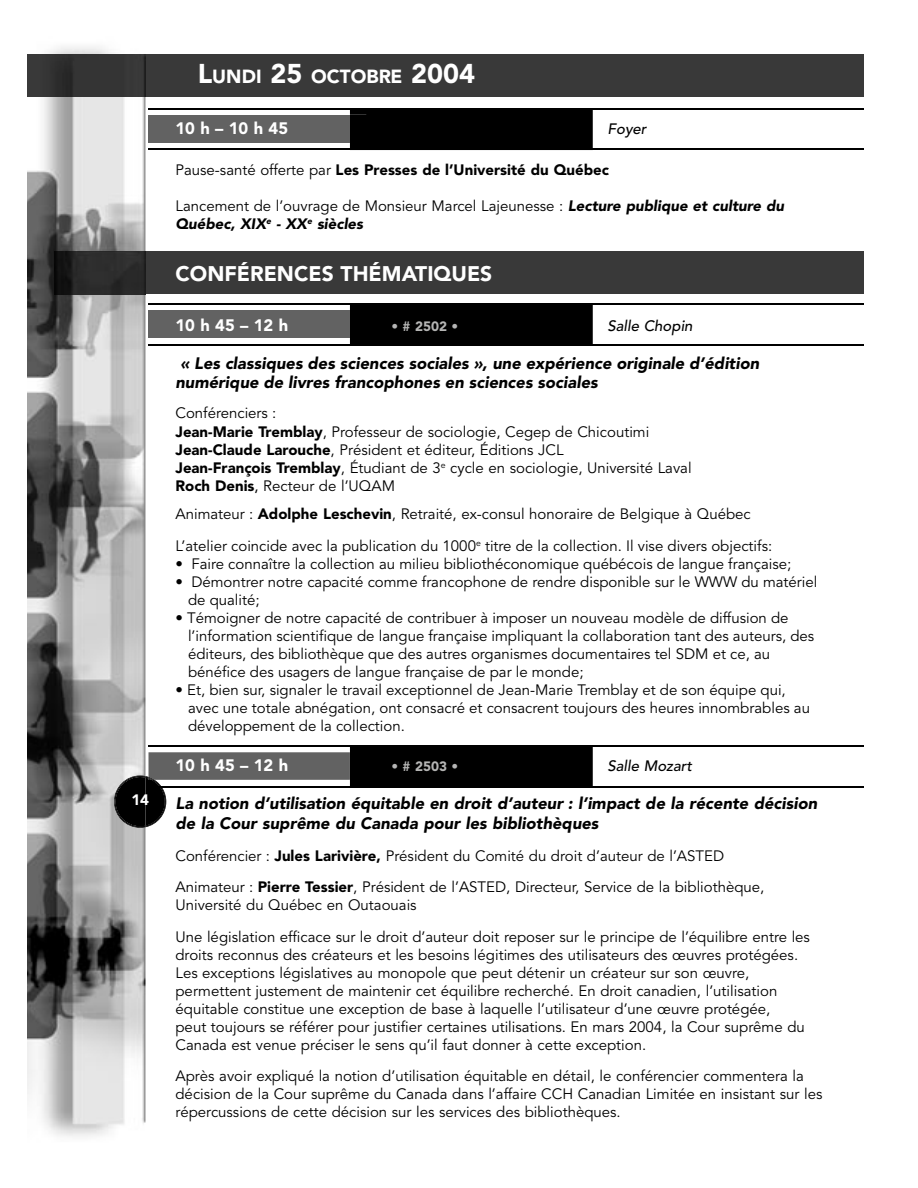
<style>
.page{position:relative;width:918px;height:1188px;background:#fff}
.page>*{position:absolute;margin:0;border:0;box-sizing:border-box;transform-origin:0 0}
.t1{font:900 21px "Avenir";color:#fff}
.t2{font:900 18.9px "Avenir";color:#fff}
.t3{font:italic 900 16.5px/19.8px "Avenir";color:#000}
.t4{font:900 16.5px "Avenir";color:#fff}
.t5{font:15px/18px "Avenir";color:#000}
.t6{font:900 15px "Avenir";color:#000}
.t7{font:italic 500 15px "Avenir";color:#000}
.t8{font:900 15px "Avenir";color:#fff}
.t9{font:900 13.5px "Avenir";color:#b5b5b4}
.s1{font-size:27px}
.s2{font-weight:400}
.s3{font-weight:900;font-style:italic}
.s4{font-weight:900}
.s5{font-style:inherit}
</style>
<div class="page">
<img style="left:27px;top:47px;width:119px;height:1090px">
<svg style="left:114px;top:745px;width:479px;height:83px"></svg>
<div style="left:350px;top:752px;width:16px;height:28px;background:#000"></div>
<hr style="left:148px;top:746px;width:716px;height:1px;background:#000">
<hr style="left:148px;top:786px;width:716px;height:2px;background:#000">
<div style="left:350px;top:110px;width:243px;height:39px;background:#000"></div>
<div style="left:148px;top:115px;width:202px;height:27px;background:#626262"></div>
<div style="left:350px;top:115px;width:16px;height:27px;background:#000"></div>
<hr style="left:148px;top:108px;width:716px;height:2px;background:#000">
<hr style="left:148px;top:149px;width:716px;height:1px;background:#000">
<div style="left:146px;top:54px;width:718px;height:42px;background:#393939"></div>
<img style="left:27px;top:54px;width:119px;height:42px">
<div style="left:146px;top:252px;width:718px;height:42px;background:#393939"></div>
<img style="left:54px;top:252px;width:92px;height:42px">
<div style="left:350px;top:305px;width:243px;height:39px;background:#000"></div>
<div style="left:148px;top:310px;width:202px;height:28px;background:#626262"></div>
<div style="left:350px;top:310px;width:16px;height:28px;background:#000"></div>
<hr style="left:148px;top:304px;width:716px;height:1px;background:#000">
<hr style="left:148px;top:344px;width:716px;height:2px;background:#000">
<p class="t8" style="left:131px;top:791px;width:19px">14</p>
<p class="t2" style="left:198px;top:65px;width:279px"><span class="s1">L</span>UNDI <span class="s1">25</span> OCTOBRE <span class="s1">2004</span></p>
<p class="t4" style="left:176px;top:118px;width:114px">10 h – 10 h 45</p>
<p class="t7" style="left:608px;top:120px;width:40px">Foyer</p>
<p class="t6" style="left:176px;top:160px;width:435px"><span class="s2">Pause-santé offerte par</span> Les Presses de l’Université du Québec</p>
<p class="t5" style="left:176px;top:197px;width:610px">Lancement de l’ouvrage de Monsieur Marcel Lajeunesse : <span class="s3">Lecture publique et culture du<br>Québec, XIX</span><sup>e</sup> <span class="s3">- XX</span><sup>e</sup> <span class="s3">siècles</span></p>
<h1 class="t1" style="left:176px;top:261px;width:318px">CONFÉRENCES THÉMATIQUES</h1>
<p class="t4" style="left:176px;top:315px;width:114px">10 h 45 – 12 h</p>
<p class="t9" style="left:392px;top:318px;width:68px">• # 2502 •</p>
<p class="t7" style="left:608px;top:317px;width:87px">Salle Chopin</p>
<p class="t3" style="left:176px;top:353px;width:585px">« Les classiques des sciences sociales », une expérience originale d’édition numérique de livres francophones en sciences sociales</p>
<p class="t5" style="left:176px;top:405px;width:518px">Conférenciers :<br><span class="s4">Jean-Marie Tremblay</span>, Professeur de sociologie, Cegep de Chicoutimi <span class="s4">Jean-Claude Larouche</span>, Président et éditeur, Éditions JCL<br><span class="s4">Jean-François Tremblay</span>, Étudiant de 3<sup>e</sup> cycle en sociologie, Université Laval <span class="s4">Roch Denis</span><span class="s5">,</span> Recteur de l’UQAM</p>
<p class="t5" style="left:176px;top:499px;width:598px;line-height:31.5px">Animateur : <span class="s4">Adolphe Leschevin</span>, Retraité, ex-consul honoraire de Belgique à Québec<br>L’atelier coincide avec la publication du 1000<sup>e</sup> titre de la collection. Il vise divers objectifs:</p>
<p class="t5" style="left:176px;top:555px;width:617px">• Faire connaître la collection au milieu bibliothéconomique québécois de langue française;</p>
<p class="t5" style="left:188px;top:573px;width:631px;text-indent:-13px">• Démontrer notre capacité comme francophone de rendre disponible sur le WWW du matériel de qualité;</p>
<p class="t5" style="left:188px;top:609px;width:628px;text-indent:-13px">• Témoigner de notre capacité de contribuer à imposer un nouveau modèle de diffusion de l’information scientifique de langue française impliquant la collaboration tant des auteurs, des éditeurs, des bibliothèque que des autres organismes documentaires tel SDM et ce, au bénéfice des usagers de langue française de par le monde;</p>
<p class="t5" style="left:188px;top:681px;width:624px;text-indent:-13px">• Et, bien sur, signaler le travail exceptionnel de Jean-Marie Tremblay et de son équipe qui, avec une totale abnégation, ont consacré et consacrent toujours des heures innombrables au développement de la collection.</p>
<p class="t4" style="left:176px;top:756px;width:114px">10 h 45 – 12 h</p>
<p class="t9" style="left:392px;top:758px;width:68px">• # 2503 •</p>
<p class="t7" style="left:608px;top:757px;width:86px">Salle Mozart</p>
<p class="t3" style="left:176px;top:793px;width:643px">La notion d’utilisation équitable en droit d’auteur : l’impact de la récente décision de la Cour suprême du Canada pour les bibliothèques</p>
<p class="t5" style="left:176px;top:840px;width:590px;line-height:31.5px">Conférencier : <span class="s4">Jules Larivière,</span> Président du Comité du droit d’auteur de l’ASTED<br>Animateur : <span class="s4">Pierre Tessier</span>, Président de l’ASTED, Directeur, Service de la bibliothèque,</p>
<p class="t5" style="left:176px;top:890px;width:636px;line-height:31.5px">Université du Québec en Outaouais<br>Une législation efficace sur le droit d’auteur doit reposer sur le principe de l’équilibre entre les</p>
<p class="t5" style="left:176px;top:946px;width:631px">droits reconnus des créateurs et les besoins légitimes des utilisateurs des œuvres protégées.<br>Les exceptions législatives au monopole que peut détenir un créateur sur son œuvre, permettent justement de maintenir cet équilibre recherché. En droit canadien, l’utilisation équitable constitue une exception de base à laquelle l’utilisateur d’une œuvre protégée, peut toujours se référer pour justifier certaines utilisations. En mars 2004, la Cour suprême du Canada est venue préciser le sens qu’il faut donner à cette exception.</p>
<p class="t5" style="left:176px;top:1067px;width:648px">Après avoir expliqué la notion d’utilisation équitable en détail, le conférencier commentera la décision de la Cour suprême du Canada dans l’affaire CCH Canadian Limitée en insistant sur les répercussions de cette décision sur les services des bibliothèques.</p>
</div>
